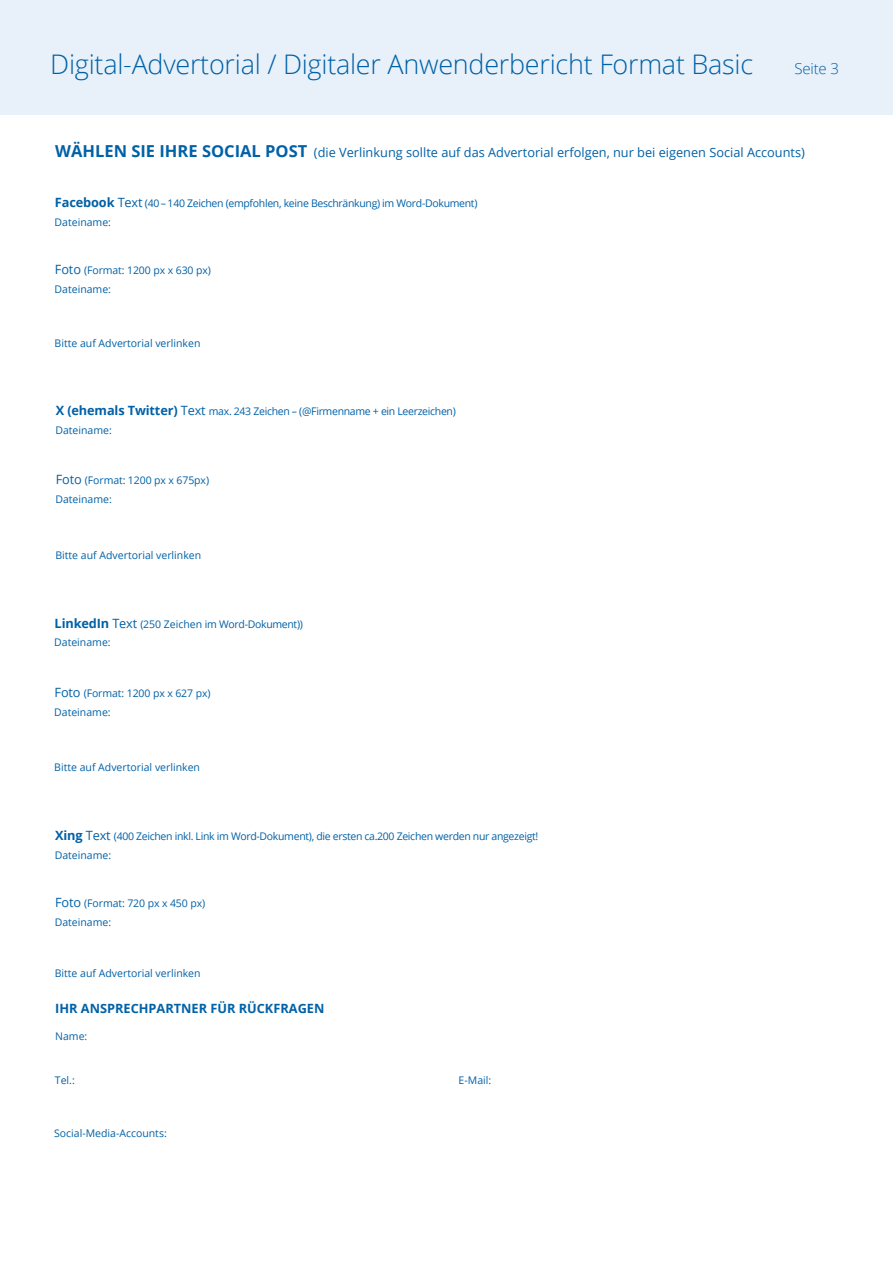
<style>
.page{position:relative;width:893px;height:1263px;background:#fff}
.page>*{position:absolute;margin:0;border:0;box-sizing:border-box;transform-origin:0 0}
.t1{font:300 27px "Open Sans";letter-spacing:-.01em;color:#0061a7}
.t2{font:300 15px "Open Sans";letter-spacing:-.01em;color:#0061a7}
.t3{font:12.75px "Open Sans";color:#0061a7}
.t4{font:700 12.75px "Open Sans";color:#0061a7}
.t5{font:10.5px/18.8px "Open Sans";color:#0061a7}
.t6{font:10.5px/18.5px "Open Sans";letter-spacing:-.03em;color:#0061a7}
.s1{font-weight:700;font-size:16.5px}
.s2{font-weight:700;font-size:12.75px}
.s3{font-size:12.75px}
</style>
<div class="page">
<div style="left:0;top:0;width:893px;height:115px;background:#e8f0f9"></div>
<h1 class="t1" style="left:50px;top:45px;width:704px">Digital-Advertorial / Digitaler Anwenderbericht Format Basic</h1>
<h2 class="t2" style="left:794px;top:58px;width:46px">Seite 3</h2>
<p class="t3" style="left:55px;top:144px;width:751px"><span class="s1">WÄHLEN SIE IHRE SOCIAL POST</span> (die Verlinkung sollte auf das Advertorial erfolgen, nur bei eigenen Social Accounts)</p>
<p class="t6" style="left:55px;top:194px;width:424px"><span class="s2">Facebook</span> <span class="s3">Text</span> (40 – 140 Zeichen (empfohlen, keine Beschränkung) im Word-Dokument)</p>
<p class="t5" style="left:55px;top:212px;width:58px">Dateiname:</p>
<p class="t5" style="left:55px;top:261px;width:157px"><span class="s3">Foto</span> (Format: 1200 px x 630 px)</p>
<p class="t5" style="left:55px;top:279px;width:58px">Dateiname:</p>
<p class="t5" style="left:55px;top:334px;width:147px">Bitte auf Advertorial verlinken</p>
<p class="t6" style="left:56px;top:402px;width:402px"><span class="s2">X (ehemals Twitter)</span> <span class="s3">Text</span> max. 243 Zeichen – (@Firmenname + ein Leerzeichen)</p>
<p class="t5" style="left:55px;top:420px;width:58px">Dateiname:</p>
<p class="t5" style="left:56px;top:471px;width:155px"><span class="s3">Foto</span> (Format: 1200 px x 675px)</p>
<p class="t5" style="left:55px;top:490px;width:58px">Dateiname:</p>
<p class="t5" style="left:55px;top:545px;width:147px">Bitte auf Advertorial verlinken</p>
<p class="t6" style="left:55px;top:614px;width:250px"><span class="s2">LinkedIn</span> <span class="s3">Text</span> (250 Zeichen im Word-Dokument))</p>
<p class="t5" style="left:54px;top:633px;width:58px">Dateiname:</p>
<p class="t5" style="left:55px;top:683px;width:157px"><span class="s3">Foto</span> (Format: 1200 px x 627 px)</p>
<p class="t5" style="left:54px;top:702px;width:58px">Dateiname:</p>
<p class="t5" style="left:54px;top:757px;width:147px">Bitte auf Advertorial verlinken</p>
<p class="t6" style="left:55px;top:827px;width:485px"><span class="s2">Xing</span> <span class="s3">Text</span> (400 Zeichen inkl. Link im Word-Dokument), die ersten ca.200 Zeichen werden nur angezeigt!<br>Dateiname:</p>
<p class="t5" style="left:55px;top:893px;width:152px"><span class="s3">Foto</span> (Format: 720 px x 450 px)<br>Dateiname:</p>
<p class="t5" style="left:55px;top:963px;width:147px">Bitte auf Advertorial verlinken</p>
<p class="t4" style="left:55px;top:999px;width:271px">IHR ANSPRECHPARTNER FÜR RÜCKFRAGEN</p>
<p class="t5" style="left:55px;top:1027px;width:34px">Name:</p>
<p class="t5" style="left:55px;top:1071px;width:21px">Tel.:</p>
<p class="t5" style="left:459px;top:1071px;width:34px">E-Mail:</p>
<p class="t5" style="left:54px;top:1124px;width:114px">Social-Media-Accounts:</p>
</div>
